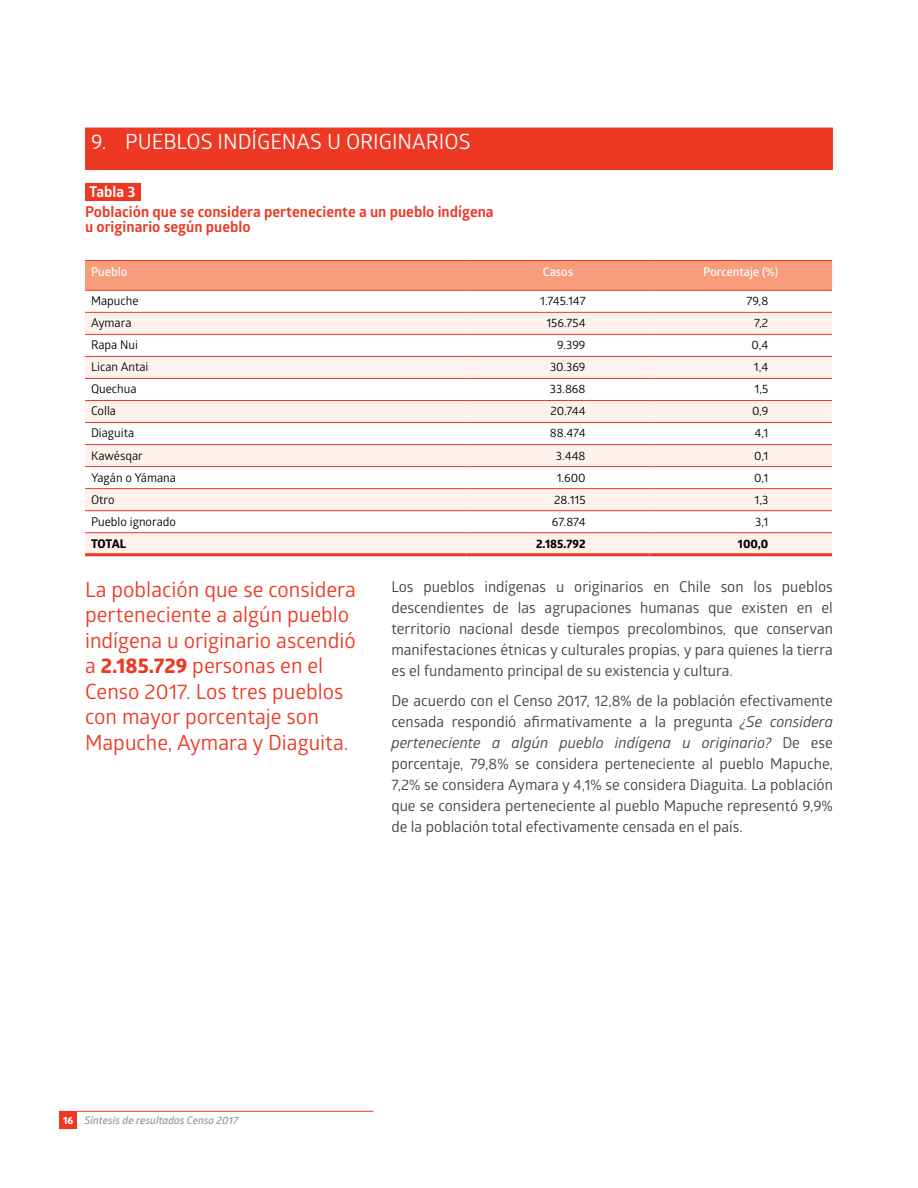
<style>
.page{position:relative;width:918px;height:1188px;background:#fff}
.page>*{position:absolute;margin:0;border:0;box-sizing:border-box;transform-origin:0 0}
.t1{font:21px/25.5px "Glober";color:#ee3824}
.t2{font:21px "Glober";color:#fff}
.t3{font:15px/21px "Glober";color:#414042;text-align:justify}
.t4{font:700 15px/15px "Glober";color:#ee3824}
.t5{font:700 15px "Glober";color:#fff}
.t6{font:12px "Glober";color:#000}
.t7{font:600 12px "Glober";color:#fff}
.t8{font:700 12px "Globerx";color:#000}
.t9{font:italic 600 10.5px "Glober";color:#939598}
.s1{font-family:"Globerx";font-weight:700}
.s2{font-style:italic}
.s3{font-family:"Globerx";font-weight:700;font-style:normal;color:#fff}
</style>
<div class="page">
<hr style="left:77px;top:1111px;width:296px;height:1px;background:#ee3824">
<div style="left:59px;top:1111px;width:18px;height:18px;background:#ee3824"></div>
<div style="left:85px;top:261px;width:747px;height:29px;background:#f79d7b"></div>
<svg style="left:85px;top:313px;width:747px;height:240px;fill:#fff2ec"></svg>
<hr style="left:85px;top:260px;width:382px;height:1px;background:#ee3824">
<hr style="left:467px;top:260px;width:182px;height:1px;background:#ee3824">
<hr style="left:649px;top:260px;width:183px;height:1px;background:#ee3824">
<hr style="left:85px;top:290px;width:382px;height:1px;background:#ee3824">
<hr style="left:467px;top:290px;width:182px;height:1px;background:#ee3824">
<hr style="left:649px;top:290px;width:183px;height:1px;background:#ee3824">
<hr style="left:85px;top:312px;width:382px;height:1px;background:#ee3824">
<hr style="left:467px;top:312px;width:182px;height:1px;background:#ee3824">
<hr style="left:649px;top:312px;width:183px;height:1px;background:#ee3824">
<hr style="left:85px;top:334px;width:382px;height:1px;background:#ee3824">
<hr style="left:467px;top:334px;width:182px;height:1px;background:#ee3824">
<hr style="left:649px;top:334px;width:183px;height:1px;background:#ee3824">
<hr style="left:85px;top:356px;width:382px;height:1px;background:#ee3824">
<hr style="left:467px;top:356px;width:182px;height:1px;background:#ee3824">
<hr style="left:649px;top:356px;width:183px;height:1px;background:#ee3824">
<hr style="left:85px;top:378px;width:382px;height:1px;background:#ee3824">
<hr style="left:467px;top:378px;width:182px;height:1px;background:#ee3824">
<hr style="left:649px;top:378px;width:183px;height:1px;background:#ee3824">
<hr style="left:85px;top:400px;width:382px;height:1px;background:#ee3824">
<hr style="left:467px;top:400px;width:182px;height:1px;background:#ee3824">
<hr style="left:649px;top:400px;width:183px;height:1px;background:#ee3824">
<hr style="left:85px;top:422px;width:382px;height:1px;background:#ee3824">
<hr style="left:467px;top:422px;width:182px;height:1px;background:#ee3824">
<hr style="left:649px;top:422px;width:183px;height:1px;background:#ee3824">
<hr style="left:85px;top:444px;width:382px;height:1px;background:#ee3824">
<hr style="left:467px;top:444px;width:182px;height:1px;background:#ee3824">
<hr style="left:649px;top:444px;width:183px;height:1px;background:#ee3824">
<hr style="left:85px;top:466px;width:382px;height:1px;background:#ee3824">
<hr style="left:467px;top:466px;width:182px;height:1px;background:#ee3824">
<hr style="left:649px;top:466px;width:183px;height:1px;background:#ee3824">
<hr style="left:85px;top:488px;width:382px;height:1px;background:#ee3824">
<hr style="left:467px;top:488px;width:182px;height:1px;background:#ee3824">
<hr style="left:649px;top:488px;width:183px;height:1px;background:#ee3824">
<hr style="left:85px;top:510px;width:382px;height:1px;background:#ee3824">
<hr style="left:467px;top:510px;width:182px;height:1px;background:#ee3824">
<hr style="left:649px;top:510px;width:183px;height:1px;background:#ee3824">
<hr style="left:85px;top:532px;width:382px;height:1px;background:#ee3824">
<hr style="left:467px;top:532px;width:182px;height:1px;background:#ee3824">
<hr style="left:649px;top:532px;width:183px;height:1px;background:#ee3824">
<hr style="left:85px;top:553px;width:382px;height:3px;background:#ee3824">
<hr style="left:467px;top:553px;width:182px;height:3px;background:#ee3824">
<hr style="left:649px;top:553px;width:183px;height:3px;background:#ee3824">
<div style="left:85px;top:128px;width:748px;height:42px;background:#ee3824"></div>
<div style="left:85px;top:183px;width:55px;height:18px;background:#ee3824"></div>
<h1 class="t2" style="left:91px;top:127px;width:381px">9. PUEBLOS I NDÍGENAS U ORIGI NARIOS</h1>
<p class="t5" style="left:89px;top:182px;width:48px">Tabla 3</p>
<p class="t4" style="left:85px;top:204px;width:410px">Población que se considera perteneciente a un pueblo indígena u originario según pueblo</p>
<p class="t7" style="left:91px;top:263px;width:38px">Pueblo</p>
<p class="t7" style="left:543px;top:263px;width:32px">Casos</p>
<p class="t7" style="left:703px;top:263px;width:76px">Porcentaje (%)</p>
<p class="t6" style="left:91px;top:293px;width:49px">Mapuche</p>
<p class="t6" style="left:540px;top:293px;width:47px">1.745.147</p>
<p class="t6" style="left:747px;top:293px;width:23px">79,8</p>
<p class="t6" style="left:91px;top:315px;width:42px">Aymara</p>
<p class="t6" style="left:546px;top:315px;width:41px">156.754</p>
<p class="t6" style="left:754px;top:315px;width:16px">7,2</p>
<p class="t6" style="left:91px;top:337px;width:48px">Rapa Nui</p>
<p class="t6" style="left:557px;top:337px;width:30px">9.399</p>
<p class="t6" style="left:752px;top:337px;width:18px">0,4</p>
<p class="t6" style="left:91px;top:359px;width:59px">Lican Antai</p>
<p class="t6" style="left:550px;top:359px;width:37px">30.369</p>
<p class="t6" style="left:754px;top:359px;width:16px">1,4</p>
<p class="t6" style="left:91px;top:381px;width:47px">Quechua</p>
<p class="t6" style="left:550px;top:381px;width:37px">33.868</p>
<p class="t6" style="left:755px;top:381px;width:15px">1,5</p>
<p class="t6" style="left:91px;top:403px;width:27px">Colla</p>
<p class="t6" style="left:550px;top:403px;width:37px">20.744</p>
<p class="t6" style="left:752px;top:403px;width:18px">0,9</p>
<p class="t6" style="left:91px;top:425px;width:45px">Diaguita</p>
<p class="t6" style="left:550px;top:425px;width:37px">88.474</p>
<p class="t6" style="left:754px;top:425px;width:15px">4,1</p>
<p class="t6" style="left:91px;top:447px;width:53px">Kawésqar</p>
<p class="t6" style="left:556px;top:447px;width:31px">3.448</p>
<p class="t6" style="left:754px;top:447px;width:16px">0,1</p>
<p class="t6" style="left:91px;top:469px;width:86px">Yagán o Yámana</p>
<p class="t6" style="left:557px;top:469px;width:30px">1.600</p>
<p class="t6" style="left:754px;top:469px;width:16px">0,1</p>
<p class="t6" style="left:91px;top:491px;width:25px">Otro</p>
<p class="t6" style="left:554px;top:491px;width:33px">28.115</p>
<p class="t6" style="left:755px;top:491px;width:15px">1,3</p>
<p class="t6" style="left:91px;top:513px;width:87px">Pueblo ignorado</p>
<p class="t6" style="left:552px;top:513px;width:35px">67.874</p>
<p class="t6" style="left:755px;top:513px;width:15px">3,1</p>
<p class="t8" style="left:91px;top:535px;width:37px">TOTAL</p>
<p class="t8" style="left:536px;top:535px;width:51px">2.185.792</p>
<p class="t8" style="left:738px;top:535px;width:32px">100,0</p>
<h1 class="t1" style="left:85px;top:576px;width:272px">La población que se considera perteneciente a algún pueblo indígena u originario ascendió a <span class="s1">2.185.729</span> personas en el<br>Censo 2017. Los tres pueblos con mayor porcentaje son<br>Mapuche, Aymara y Diaguita.</h1>
<p class="t3" style="left:391px;top:576px;width:443px">Los pueblos indígenas u originarios en Chile son los pueblos descendientes de las agrupaciones humanas que existen en el territorio nacional desde tiempos precolombinos, que conservan manifestaciones étnicas y culturales propias, y para quienes la tierra es el fundamento principal de su existencia y cultura.</p>
<p class="t3" style="left:391px;top:689px;width:443px">De acuerdo con el Censo 2017, 12,8% de la población efectivamente censada respondió afirmativamente a la pregunta <span class="s2">¿Se considera perteneciente a algún pueblo indígena u originario?</span> D e ese porcentaje, 79,8% se considera perteneciente al pueblo Mapuche, 7,2% se considera Aymara y 4,1% se considera Diaguita. La población que se considera perteneciente al pueblo Mapuche representó 9,9% de la población total efectivamente censada en el país.</p>
<p class="t9" style="left:63px;top:1113px;width:177px"><span class="s3">16</span> Síntesis de resultados Censo 2017</p>
</div>
